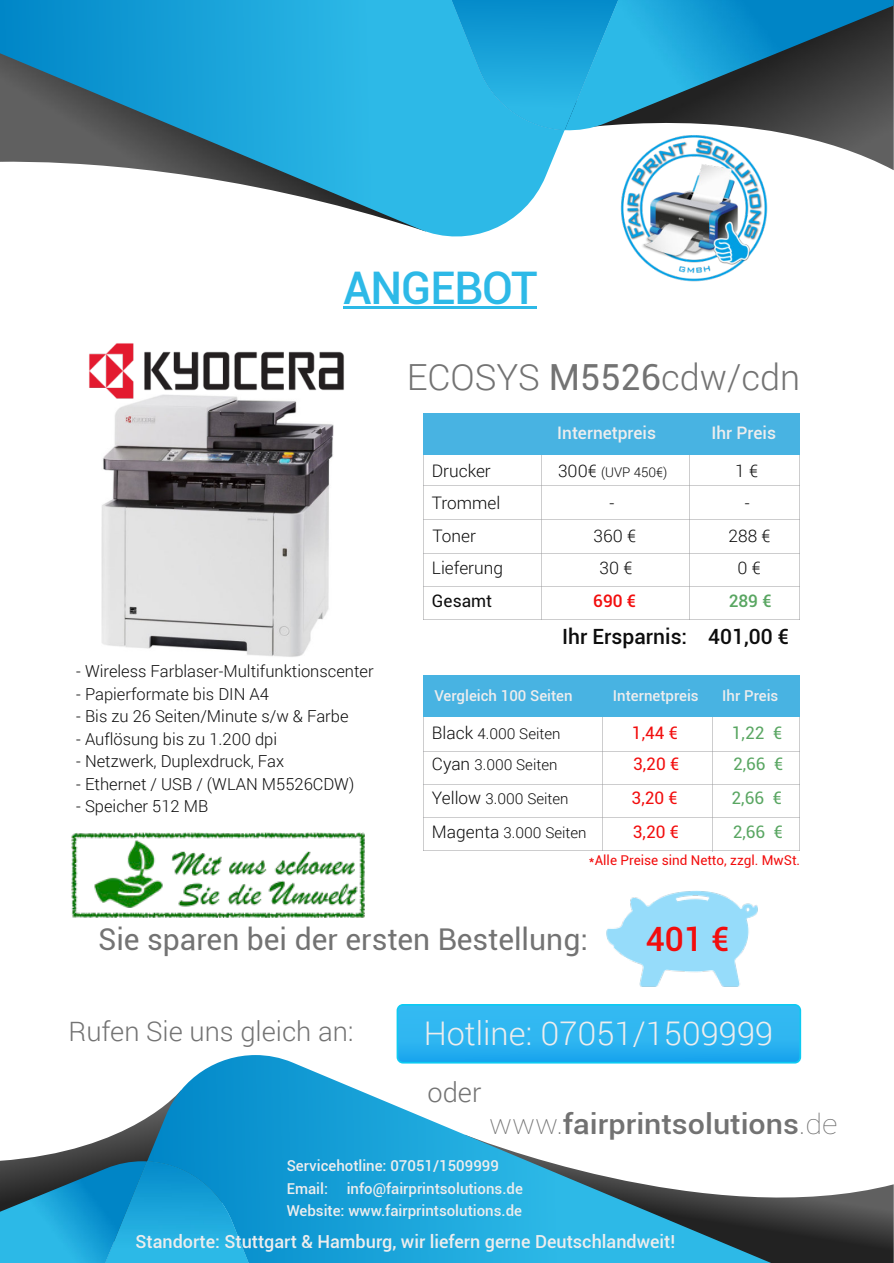
<style>
.page{position:relative;width:894px;height:1263px;background:#fff}
.page>*{position:absolute;margin:0;border:0;box-sizing:border-box;transform-origin:0 0}
.t1{font:500 45px "Roboto";letter-spacing:-.025em;color:#2db9e7}
.t2{font:300 36px "Roboto";color:#737373}
.t3{font:500 33.45px "Roboto";color:#f20d0d}
.t4{font:300 32.55px "Roboto";color:#ededee}
.t5{font:30px "Roboto";color:#737373}
.t6{font:500 28.05px "Roboto";color:#727272;scale:1.09 1}
.t7{font:300 27.3px "Roboto";color:#737373}
.t8{font:500 21px "Roboto";color:#0d0d0d}
.t9{font:500 18px "Roboto";color:#ededee}
.t10{font:300 17.25px "Roboto";color:#0d0d0d}
.t11{font:500 17.25px "Roboto";color:#ededee}
.t12{font:17.25px "Roboto";color:#f20d0d}
.t13{font:17.25px "Roboto";color:#59a662}
.t14{font:17.25px "Roboto";color:#0d0d0d}
.t15{font:500 17.25px "Roboto";color:#f20d0d}
.t16{font:500 17.25px "Roboto";color:#59a662}
.t17{font:300 16.5px "Roboto";color:#0d0d0d}
.t18{font:500 15px/22.5px "Roboto";color:#ededee}
.t19{font:300 15px "Roboto";color:#0d0d0d}
.t20{font:13.5px "Roboto";color:#f20d0d}
.t21{font:300 13.35px "Roboto";color:#0d0d0d}
.s1{font-weight:400}
.s2{font-size:17.25px}
.s3{font-weight:100}
</style>
<div class="page">
<img style="left:772px;top:1184px;width:121px;height:79px">
<img style="left:0;top:1118px;width:147px;height:43px">
<img style="left:147px;top:1055px;width:625px;height:208px">
<img style="left:0;top:1161px;width:105px;height:102px">
<img style="left:105px;top:1161px;width:144px;height:102px">
<div style="left:397px;top:1005px;width:403px;height:58px;background:linear-gradient(to bottom,#39bef3,#1faaee);border-radius:6px"></div>
<div style="left:396px;top:1004px;width:404px;height:59px;border:2px solid #0dcaf2;border-radius:6px"></div>
<img style="left:606px;top:890px;width:152px;height:97px">
<hr style="left:423px;top:751px;width:377px;height:1px;background:#cdcdce">
<hr style="left:423px;top:784px;width:377px;height:1px;background:#cdcdce">
<hr style="left:423px;top:817px;width:377px;height:1px;background:#cdcdce">
<hr style="left:423px;top:850px;width:377px;height:1px;background:#cdcdce">
<hr style="left:711px;top:716px;width:1px;height:135px;background:#fff">
<hr style="left:799px;top:716px;width:1px;height:135px;background:#cdcdce">
<hr style="left:602px;top:716px;width:1px;height:135px;background:#cdcdce">
<hr style="left:423px;top:716px;width:1px;height:135px;background:#cdcdce">
<div style="left:423px;top:675px;width:377px;height:41px;background:#48b3e2"></div>
<hr style="left:423px;top:519px;width:377px;height:1px;background:#cdcdce">
<hr style="left:423px;top:553px;width:377px;height:1px;background:#cdcdce">
<hr style="left:423px;top:586px;width:377px;height:1px;background:#cdcdce">
<hr style="left:423px;top:619px;width:377px;height:1px;background:#cdcdce">
<hr style="left:423px;top:485px;width:377px;height:1px;background:#cdcdce">
<hr style="left:423px;top:455px;width:1px;height:165px;background:#cdcdce">
<hr style="left:688px;top:455px;width:1px;height:165px;background:#fff">
<hr style="left:799px;top:455px;width:1px;height:165px;background:#cdcdce">
<hr style="left:541px;top:455px;width:1px;height:165px;background:#cdcdce">
<div style="left:423px;top:414px;width:377px;height:41px;background:#48b3e2"></div>
<hr style="left:343px;top:307px;width:193px;height:2px;background:#2db9e7">
<img style="left:71px;top:832px;width:294px;height:86px">
<img style="left:101px;top:404px;width:232px;height:253px">
<img style="left:89px;top:343px;width:255px;height:61px">
<img style="left:564px;top:130px;width:329px;height:40px">
<img style="left:0;top:0;width:564px;height:236px">
<img style="left:618px;top:0;width:275px;height:130px">
<img style="left:451px;top:0;width:167px;height:130px">
<img style="left:616px;top:131px;width:155px;height:151px">
<h1 class="t1" style="left:343px;top:270px;width:196px">ANGEBOT</h1>
<h2 class="t2" style="left:406px;top:352px;width:395px">ECOSYS <span class="s1">M5526</span>cdw/cdn</h2>
<p class="t11" style="left:557px;top:426px;width:100px">Internetpreis</p>
<p class="t11" style="left:711px;top:426px;width:66px">Ihr Preis</p>
<p class="t17" style="left:76px;top:660px;width:299px">- Wireless Farblaser-Multifunktionscenter</p>
<p class="t17" style="left:76px;top:683px;width:194px">- Papierformate bis DIN A4</p>
<p class="t17" style="left:76px;top:705px;width:273px">- Bis zu 26 Seiten/Minute s/w &amp; Farbe</p>
<p class="t17" style="left:76px;top:728px;width:202px">- Auflösung bis zu 1.200 dpi</p>
<p class="t17" style="left:76px;top:750px;width:209px">- Netzwerk, Duplexdruck, Fax</p>
<p class="t17" style="left:76px;top:773px;width:279px">- Ethernet / USB / (WLAN M5526CDW)</p>
<p class="t17" style="left:76px;top:795px;width:133px">- Speicher 512 MB</p>
<p class="t10" style="left:432px;top:459px;width:60px">Drucker</p>
<p class="t21" style="left:558px;top:463px;width:111px"><span class="s2">300€</span> (UVP 450€)</p>
<p class="t10" style="left:735px;top:459px;width:24px">1€</p>
<p class="t10" style="left:432px;top:491px;width:70px">Trommel</p>
<p class="t10" style="left:609px;top:491px;width:6px">-</p>
<p class="t10" style="left:744px;top:491px;width:6px">-</p>
<p class="t10" style="left:432px;top:524px;width:45px">Toner</p>
<p class="t10" style="left:593px;top:524px;width:44px">360 €</p>
<p class="t10" style="left:728px;top:524px;width:43px">288 €</p>
<p class="t10" style="left:432px;top:556px;width:72px">Lieferung</p>
<p class="t10" style="left:599px;top:556px;width:34px">30 €</p>
<p class="t10" style="left:737px;top:556px;width:25px">0€</p>
<p class="t14" style="left:432px;top:594px;width:62px">Gesamt</p>
<p class="t15" style="left:593px;top:594px;width:45px">690 €</p>
<p class="t16" style="left:728px;top:594px;width:45px">289 €</p>
<p class="t8" style="left:562px;top:628px;width:228px">Ihr Ersparnis: 401,00 €</p>
<p class="t18" style="left:434px;top:686px;width:140px">Vergleich 100 Seiten</p>
<p class="t18" style="left:612px;top:686px;width:87px">Internetpreis</p>
<p class="t18" style="left:722px;top:686px;width:58px">Ihr Preis</p>
<p class="t19" style="left:432px;top:723px;width:130px"><span class="s2">Black</span> 4.000 Seiten</p>
<p class="t12" style="left:631px;top:726px;width:48px">1,44 €</p>
<p class="t13" style="left:731px;top:726px;width:52px">1,22 €</p>
<p class="t19" style="left:432px;top:755px;width:127px"><span class="s2">Cyan</span> 3.000 Seiten</p>
<p class="t12" style="left:633px;top:757px;width:48px">3,20 €</p>
<p class="t13" style="left:732px;top:757px;width:52px">2,66 €</p>
<p class="t19" style="left:432px;top:788px;width:138px"><span class="s2">Yellow</span> 3.000 Seiten</p>
<p class="t12" style="left:631px;top:791px;width:48px">3,20 €</p>
<p class="t13" style="left:731px;top:791px;width:52px">2,66 €</p>
<p class="t19" style="left:432px;top:822px;width:156px"><span class="s2">Magenta</span> 3.000 Seiten</p>
<p class="t12" style="left:632px;top:825px;width:48px">3,20 €</p>
<p class="t13" style="left:732px;top:825px;width:52px">2,66 €</p>
<p class="t20" style="left:588px;top:855px;width:213px">*Alle Preise sind Netto, zzgl. MwSt.</p>
<h3 class="t5" style="left:98px;top:927px;width:491px">Sie sparen bei der ersten Bestellung:</h3>
<h3 class="t3" style="left:645px;top:926px;width:85px">401 €</h3>
<h3 class="t7" style="left:68px;top:1013px;width:286px">Rufen Sie uns gleich an:</h3>
<h3 class="t4" style="left:423px;top:1011px;width:351px">Hotline: 07051/1509999</h3>
<h3 class="t7" style="left:427px;top:1074px;width:55px">oder</h3>
<h3 class="t6" style="left:489px;top:1113px;width:321px"><span class="s3">www.</span>fairprintsolutions<span class="s3">.de</span></h3>
<p class="t18" style="left:286px;top:1156px;width:238px">Servicehotline: 07051/1509999<br>Email: info@fairprintsolutions.de<br>Website: www.fairprintsolutions.de</p>
<p class="t9" style="left:135px;top:1234px;width:541px">Standorte: Stuttgart &amp; Hamburg, wir liefern gerne Deutschlandweit!</p>
</div>
